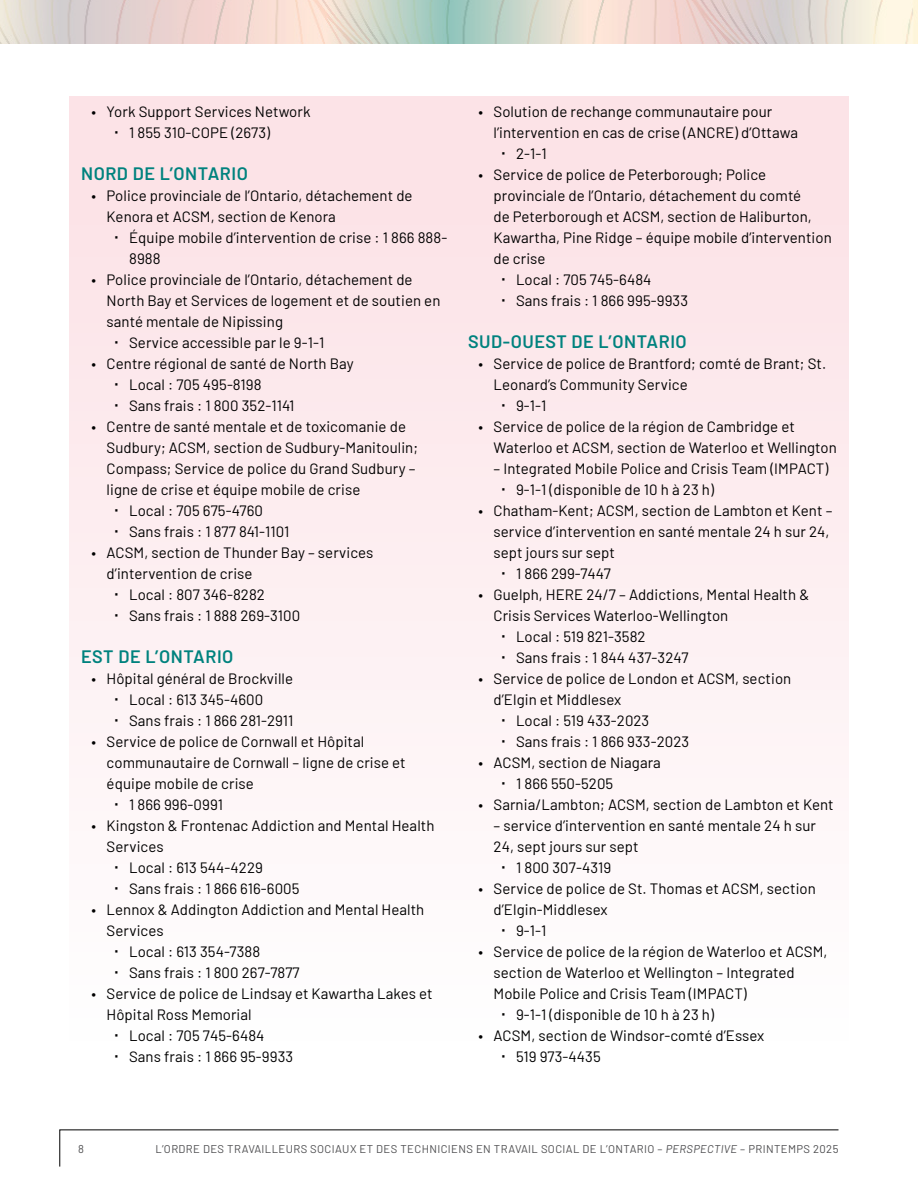
<style>
.page{position:relative;width:918px;height:1188px;background:#fff}
.page>*{position:absolute;margin:0;border:0;box-sizing:border-box;transform-origin:0 0}
.t1{font:600 18px "Barlow";letter-spacing:.03em;color:#00827e}
.t2{font:15px/21px "Barlow";letter-spacing:.005em;color:#000}
.t3{font:11.25px "Barlow";letter-spacing:.035em;color:#4d4d4f}
.s1{font-style:italic}
</style>
<div class="page">
<div style="left:69px;top:96px;width:780px;height:1019px;background:linear-gradient(to bottom,#fce0e5,#fff)"></div>
<img style="left:0;top:0;width:918px;height:44px">
<svg style="left:59px;top:1129px;width:780px;height:38px"></svg>
<p class="t2" style="left:92px;top:100px;width:221px;text-align:center">• York Support Services Network<br>1 855 310-COPE (2673)</p>
<p class="t1" style="left:81px;top:160px;width:168px">NORD DE L’ONTARIO</p>
<p class="t2" style="left:107px;top:184px;width:308px;text-indent:-15px">• Police provinciale de l’Ontario, détachement de<br>Kenora et ACSM, section de Kenora</p>
<p class="t2" style="left:129px;top:226px;width:320px">Équipe mobile d’intervention de crise : 1 866 888-<br>8988</p>
<p class="t2" style="left:92px;top:268px;width:323px">• Police provinciale de l’Ontario, détachement de</p>
<p class="t2" style="left:107px;top:289px;width:335px">North Bay et Services de logement et de soutien en</p>
<p class="t2" style="left:107px;top:310px;width:178px">santé mentale de Nipissing</p>
<p class="t2" style="left:129px;top:331px;width:197px">Service accessible par le 9-1-1</p>
<p class="t2" style="left:129px;top:352px;width:226px;text-indent:-38px">• Centre régional de santé de North Bay<br>Local : 705 495-8198<br>Sans frais : 1 800 352-1141</p>
<p class="t2" style="left:92px;top:415px;width:316px">• Centre de santé mentale et de toxicomanie de</p>
<p class="t2" style="left:107px;top:436px;width:313px">Sudbury; ACSM, section de Sudbury-Manitoulin;</p>
<p class="t2" style="left:107px;top:457px;width:311px">Compass; Service de police du Grand Sudbury –</p>
<p class="t2" style="left:107px;top:478px;width:255px">ligne de crise et équipe mobile de crise</p>
<p class="t2" style="left:129px;top:499px;width:135px">Local : 705 675-4760</p>
<p class="t2" style="left:129px;top:520px;width:162px">Sans frais : 1 877 841-1101</p>
<p class="t2" style="left:92px;top:541px;width:283px">• ACSM, section de Thunder Bay – services</p>
<p class="t2" style="left:107px;top:562px;width:147px">d’intervention de crise</p>
<p class="t2" style="left:129px;top:583px;width:137px">Local : 807 346-8282</p>
<p class="t2" style="left:129px;top:604px;width:173px">Sans frais : 1 888 269-3100</p>
<p class="t1" style="left:81px;top:643px;width:154px">EST DE L’ONTARIO</p>
<p class="t2" style="left:129px;top:667px;width:166px;text-indent:-38px">• Hôpital général de Brockville<br>Local : 613 345-4600<br>Sans frais : 1 866 281-2911</p>
<p class="t2" style="left:92px;top:730px;width:274px">• Service de police de Cornwall et Hôpital</p>
<p class="t2" style="left:107px;top:751px;width:301px">communautaire de Cornwall – ligne de crise et</p>
<p class="t2" style="left:107px;top:772px;width:149px">équipe mobile de crise</p>
<p class="t2" style="left:129px;top:793px;width:95px">1 866 996-0991</p>
<p class="t2" style="left:92px;top:814px;width:344px">• Kingston &amp; Frontenac Addiction and Mental Health</p>
<p class="t2" style="left:107px;top:835px;width:58px">Services</p>
<p class="t2" style="left:129px;top:856px;width:135px">Local : 613 544-4229</p>
<p class="t2" style="left:129px;top:877px;width:172px">Sans frais : 1 866 616-6005</p>
<p class="t2" style="left:92px;top:898px;width:334px">• Lennox &amp; Addington Addiction and Mental Health</p>
<p class="t2" style="left:107px;top:919px;width:58px">Services</p>
<p class="t2" style="left:129px;top:940px;width:133px">Local : 613 354-7388</p>
<p class="t2" style="left:129px;top:961px;width:172px">Sans frais : 1 800 267-7877</p>
<p class="t2" style="left:92px;top:982px;width:343px">• Service de police de Lindsay et Kawartha Lakes et</p>
<p class="t2" style="left:107px;top:1003px;width:147px">Hôpital Ross Memorial</p>
<p class="t2" style="left:129px;top:1024px;width:137px">Local : 705 745-6484</p>
<p class="t2" style="left:129px;top:1045px;width:166px">Sans frais : 1 866 95-9933</p>
<p class="t2" style="left:479px;top:100px;width:295px">• Solution de rechange communautaire pour</p>
<p class="t2" style="left:494px;top:121px;width:306px">l’intervention en cas de crise (ANCRE) d’Ottawa</p>
<p class="t2" style="left:516px;top:142px;width:32px">2-1-1</p>
<p class="t2" style="left:479px;top:163px;width:289px">• Service de police de Peterborough; Police</p>
<p class="t2" style="left:494px;top:184px;width:309px">provinciale de l’Ontario, détachement du comté</p>
<p class="t2" style="left:494px;top:205px;width:320px">de Peterborough et ACSM, section de Haliburton,</p>
<p class="t2" style="left:494px;top:226px;width:340px">Kawartha, Pine Ridge – équipe mobile d’intervention</p>
<p class="t2" style="left:494px;top:247px;width:54px">de crise</p>
<p class="t2" style="left:516px;top:268px;width:137px">Local : 705 745-6484</p>
<p class="t2" style="left:516px;top:289px;width:174px">Sans frais : 1 866 995-9933</p>
<p class="t1" style="left:468px;top:328px;width:220px">SUD-OUEST DE L’ONTARIO</p>
<p class="t2" style="left:479px;top:352px;width:349px">• Service de police de Brantford; comté de Brant; St.</p>
<p class="t2" style="left:494px;top:373px;width:196px">Leonard’s Community Service</p>
<p class="t2" style="left:516px;top:394px;width:32px">9-1-1</p>
<p class="t2" style="left:494px;top:415px;width:345px;text-indent:-15px">• Service de police de la région de Cambridge et<br>Waterloo et ACSM, section de Waterloo et Wellington</p>
<p class="t2" style="left:516px;top:457px;width:314px;text-indent:-22px">– Integrated Mobile Police and Crisis Team (IMPACT)<br>9-1-1 (disponible de 10 h à 23 h)</p>
<p class="t2" style="left:479px;top:499px;width:355px">• Chatham-Kent; ACSM, section de Lambton et Kent –</p>
<p class="t2" style="left:494px;top:520px;width:338px">service d’intervention en santé mentale 24 h sur 24,</p>
<p class="t2" style="left:494px;top:541px;width:123px">sept jours sur sept</p>
<p class="t2" style="left:516px;top:562px;width:96px">1 866 299-7447</p>
<p class="t2" style="left:479px;top:583px;width:332px">• Guelph, HERE 24/7 – Addictions, Mental Health &amp;</p>
<p class="t2" style="left:494px;top:604px;width:236px">Crisis Services Waterloo-Wellington</p>
<p class="t2" style="left:516px;top:625px;width:131px">Local : 519 821-3582</p>
<p class="t2" style="left:516px;top:646px;width:174px">Sans frais : 1 844 437-3247</p>
<p class="t2" style="left:479px;top:667px;width:314px">• Service de police de London et ACSM, section</p>
<p class="t2" style="left:494px;top:688px;width:129px">d’Elgin et Middlesex</p>
<p class="t2" style="left:516px;top:709px;width:135px">Local : 519 433-2023</p>
<p class="t2" style="left:516px;top:730px;width:175px">Sans frais : 1 866 933-2023</p>
<p class="t2" style="left:516px;top:751px;width:146px;text-indent:-38px">• ACSM, section de Niagara<br>1 866 550-5205</p>
<p class="t2" style="left:479px;top:793px;width:357px">• Sarnia/Lambton; ACSM, section de Lambton et Kent</p>
<p class="t2" style="left:494px;top:814px;width:324px">– service d’intervention en santé mentale 24 h sur</p>
<p class="t2" style="left:494px;top:835px;width:147px">24, sept jours sur sept</p>
<p class="t2" style="left:516px;top:856px;width:97px">1 800 307-4319</p>
<p class="t2" style="left:479px;top:877px;width:339px">• Service de police de St. Thomas et ACSM, section</p>
<p class="t2" style="left:494px;top:898px;width:116px">d’Elgin-Middlesex</p>
<p class="t2" style="left:516px;top:919px;width:32px">9-1-1</p>
<p class="t2" style="left:479px;top:940px;width:350px">• Service de police de la région de Waterloo et ACSM,</p>
<p class="t2" style="left:494px;top:961px;width:303px">section de Waterloo et Wellington – Integrated</p>
<p class="t2" style="left:494px;top:982px;width:255px">Mobile Police and Crisis Team (IMPACT)</p>
<p class="t2" style="left:516px;top:1003px;width:199px">9-1-1 (disponible de 10 h à 23 h)</p>
<p class="t2" style="left:516px;top:1024px;width:250px;text-indent:-38px">• ACSM, section de Windsor-comté d’Essex<br>519 973-4435</p>
<p class="t3" style="left:78px;top:1140px;width:7px">8</p>
<p class="t3" style="left:156px;top:1140px;width:685px">L’ORDRE DES TRAVAILLEURS SOCIAUX ET DES TECHNICIENS EN TRAVAIL SOCIAL DE L’ONTARIO – <span class="s1">PERSPECTIVE</span> – PRINTEMPS 2025</p>
</div>
